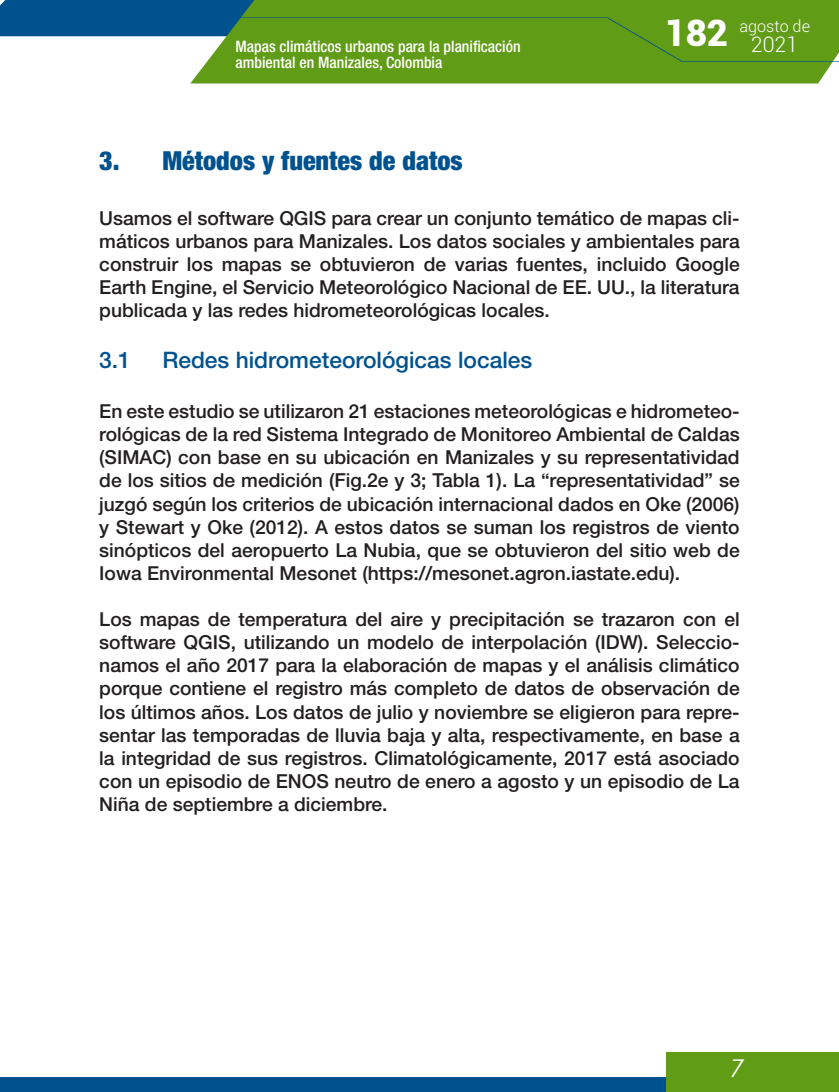
<style>
.page{position:relative;width:839px;height:1092px;background:#fff}
.page>*{position:absolute;margin:0;border:0;box-sizing:border-box;transform-origin:0 0}
.t1{font:900 36.4px "Roboto";color:#fff}
.titulos{font:900 condensed 26.25px "Helvetica Neue";color:#00528f}
.t2{font:italic 24.5px "Century Gothic";color:#fff}
.subtitulos{font:500 22.75px "Helvetica Neue";color:#00528f}
.t3{font:300 21.35px "Roboto";color:#fff}
.contenidos{font:500 19.25px/23.1px "Helvetica Neue";color:#231f20;text-align:justify}
.t4{font:300 16.28px "Roboto";color:#fff}
.t5{font:500 condensed 15.75px "Helvetica Neue";color:#fff}
</style>
<div class="page">
<div style="left:0;top:1077px;width:822px;height:14px;background:#00528f"></div>
<div style="left:190px;top:0;width:648px;height:83px;background:#619c17"></div>
<div style="left:190px;top:17px;width:648px;height:45px;background:#619c17"></div>
<svg style="left:0;top:0;width:350px;height:53px"></svg>
<div style="left:665px;top:1051px;width:173px;height:40px;background:#619c17"></div>
<p class="t5" style="left:235px;top:37px;width:286px">Mapas climáticos urbanos para la planificación</p>
<p class="t5" style="left:235px;top:52px;width:208px">ambiental en Manizales, Colombia</p>
<h1 class="t1" style="left:664px;top:8px;width:65px">182</h1>
<p class="t4" style="left:739px;top:14px;width:72px">agosto de</p>
<p class="t3" style="left:750px;top:29px;width:49px">2021</p>
<p class="titulos" style="left:99px;top:145px;width:365px">3. Métodos y fuentes de datos</p>
<p class="contenidos" style="left:99px;top:206px;width:641px">Usamos el software QGIS para crear un conjunto temático de mapas cli&shy;máticos urbanos para Manizales. Los datos sociales y ambientales para construir los mapas se obtuvieron de varias fuentes, incluido Google Earth Engine, el Servicio Meteorológico Nacional de EE. UU., la literatura publicada y las redes hidrometeorológicas locales.</p>
<p class="subtitulos" style="left:99px;top:346px;width:33px">3.1</p>
<p class="subtitulos" style="left:162px;top:346px;width:371px">Redes hidrometeorológicas locales</p>
<p class="contenidos" style="left:99px;top:399px;width:641px">En este estudio se utilizaron 21 estaciones meteorológicas e hidrometeo&shy;rológicas de la red Sistema Integrado de Monitoreo Ambiental de Caldas (SIMAC) con base en su ubicación en Manizales y su representatividad de los sitios de medición (Fig.2e y 3; Tabla 1). La “representatividad” se juzgó según los criterios de ubicación internacional dados en Oke (2006) y Stewart y Oke (2012). A estos datos se suman los registros de viento sinópticos del aeropuerto La Nubia, que se obtuvieron del sitio web de Iowa Environmental Mesonet (https://mesonet.agron.iastate.edu).</p>
<p class="contenidos" style="left:99px;top:607px;width:641px">Los mapas de temperatura del aire y precipitación se trazaron con el software QGIS, utilizando un modelo de interpolación (IDW). Seleccio&shy;namos el año 2017 para la elaboración de mapas y el análisis climático porque contiene el registro más completo de datos de observación de los últimos años. Los datos de julio y noviembre se eligieron para repre&shy;sentar las temporadas de lluvia baja y alta, respectivamente, en base a la integridad de sus registros. Climatológicamente, 2017 está asociado con un episodio de ENOS neutro de enero a agosto y un episodio de La Niña de septiembre a diciembre.</p>
<p class="t2" style="left:730px;top:1050px;width:15px">7</p>
</div>
